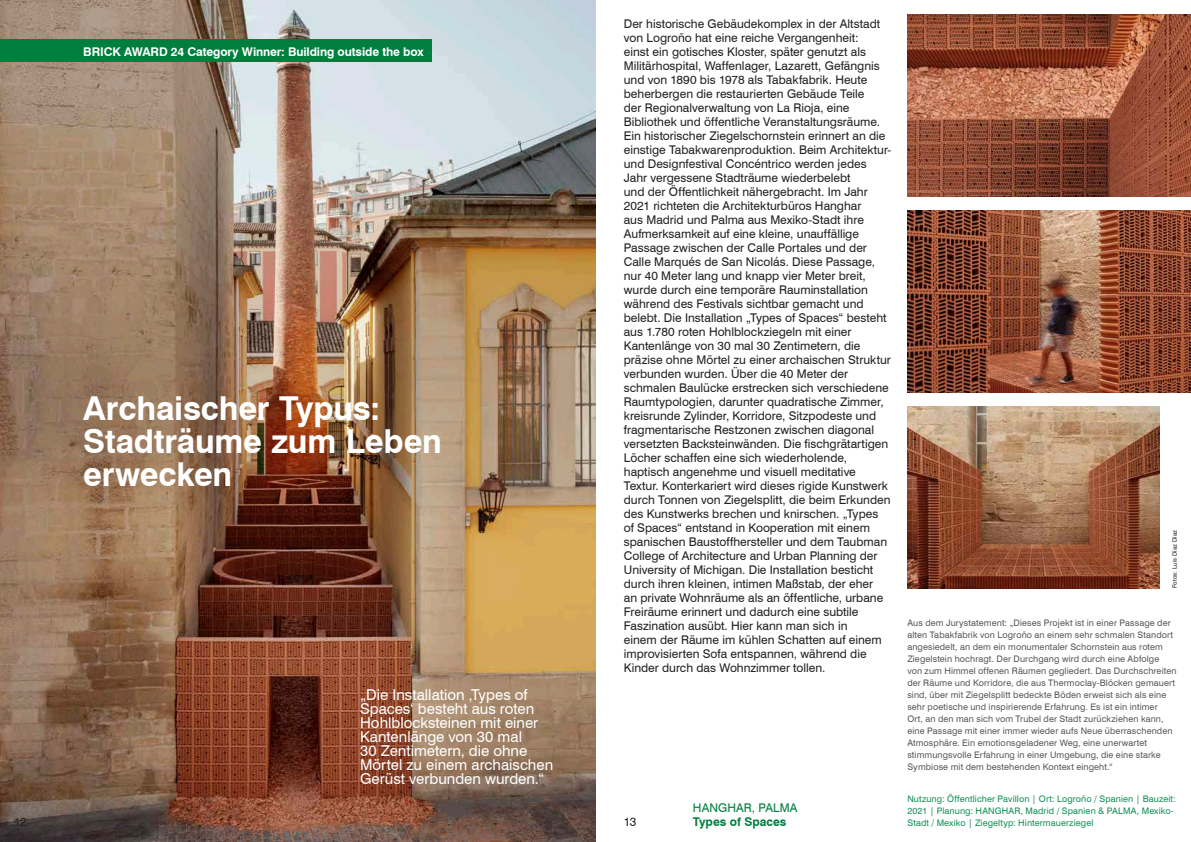
<style>
.page{position:relative;width:1191px;height:842px;background:#fff}
.page>*{position:absolute;margin:0;border:0;box-sizing:border-box;transform-origin:0 0}
.t1{font:700 33px/33px "Swiss 721 BT";letter-spacing:-.005em;color:#fff}
.t2{font:15px/14px "Swiss 721 BT";color:#fff}
.t3{font:12px/14px "Swiss 721 BT";color:#231f20}
.t4{font:700 12px "Swiss 721 BT";letter-spacing:-.01em;color:#fff}
.t5{font:12px "Swiss 721 BT";letter-spacing:.01em;color:#007e3d}
.t6{font:700 12px "Swiss 721 BT";color:#007e3d}
.t7{font:9px/12px "Swiss 721 BT";letter-spacing:.015em;color:#57585a}
.t8{font:9px/12px "Swiss 721 BT";letter-spacing:.015em;color:#139055}
.t9{font:6px "Swiss 721 BT";letter-spacing:.025em;color:#231f20}
</style>
<div class="page">
<img style="left:0;top:0;width:595px;height:842px">
<img style="left:907px;top:406px;width:252px;height:182px">
<img style="left:907px;top:210px;width:284px;height:182px">
<img style="left:907px;top:14px;width:284px;height:182px">
<div style="left:0;top:39px;width:432px;height:23px;background:#007e3d"></div>
<p class="t4" style="left:83px;top:45px;width:342px">BRICK AWARD 24 Category Winner: Building outside the box</p>
<h1 class="t1" style="left:83px;top:392px;width:360px">Archaischer Typus:<br>Stadträume zum Leben erwecken</h1>
<p class="t2" style="left:360px;top:688px;width:195px">„Die Installation ‚Types of<br>Spaces‘ besteht aus roten<br>Hohlblocksteinen mit einer<br>Kantenlänge von 30 mal<br>30 Zentimetern, die ohne<br>Mörtel zu einem archaischen<br>Gerüst verbunden wurden.“</p>
<p class="t3" style="left:624px;top:17px;width:269px">Der historische Gebäudekomplex in der Altstadt von Logroño hat eine reiche Vergangenheit:<br>einst ein gotisches Kloster, später genutzt als Militärhospital, Waffenlager, Lazarett, Gefängnis und von 1890 bis 1978 als Tabakfabrik. Heute beherbergen die restaurierten Gebäude Teile<br>der Regionalverwaltung von La Rioja, eine Bibliothek und öffentliche Veranstaltungsräume.<br>Ein historischer Ziegelschornstein erinnert an die einstige Tabakwarenproduktion. Beim Architektur&shy;und Designfestival Concéntrico werden jedes Jahr vergessene Stadträume wiederbelebt<br>und der Öffentlichkeit nähergebracht. Im Jahr 2021 richteten die Architekturbüros Hanghar<br>aus Madrid und Palma aus Mexiko-Stadt ihre Aufmerksamkeit auf eine kleine, unauffällige Passage zwischen der Calle Portales und der Calle Marqués de San Nicolás. Diese Passage, nur 40 Meter lang und knapp vier Meter breit, wurde durch eine temporäre Rauminstallation während des Festivals sichtbar gemacht und belebt. Die Installation „Types of Spaces“ besteht aus 1.780 roten Hohlblockziegeln mit einer Kantenlänge von 30 mal 30 Zentimetern, die präzise ohne Mörtel zu einer archaischen Struktur verbunden wurden. Über die 40 Meter der schmalen Baulücke erstrecken sich verschiedene Raumtypologien, darunter quadratische Zimmer, kreisrunde Zylinder, Korridore, Sitzpodeste und fragmentarische Restzonen zwischen diagonal versetzten Backsteinwänden. Die fischgrätartigen Löcher schaffen eine sich wiederholende, haptisch angenehme und visuell meditative Textur. Konterkariert wird dieses rigide Kunstwerk durch Tonnen von Ziegelsplitt, die beim Erkunden des Kunstwerks brechen und knirschen. „Types of Spaces“ entstand in Kooperation mit einem spanischen Baustoffhersteller und dem Taubman College of Architecture and Urban Planning der University of Michigan. Die Installation besticht durch ihren kleinen, intimen Maßstab, der eher<br>an private Wohnräume als an öffentliche, urbane Freiräume erinnert und dadurch eine subtile Faszination ausübt. Hier kann man sich in<br>einem der Räume im kühlen Schatten auf einem improvisierten Sofa entspannen, während die Kinder durch das Wohnzimmer tollen.</p>
<p class="t3" style="left:14px;top:815px;width:14px">12</p>
<p class="t3" style="left:624px;top:815px;width:14px">13</p>
<p class="t5" style="left:693px;top:801px;width:106px">HANGHAR, PALMA</p>
<p class="t6" style="left:693px;top:815px;width:95px">Types of Spaces</p>
<p class="t9" style="left:1171px;top:588px;width:60px;rotate:-90deg">Fotos: Luis Díaz Díaz</p>
<p class="t7" style="left:907px;top:617px;width:271px">Aus dem Jurystatement: „Dieses Projekt ist in einer Passage der alten Tabakfabrik von Logroño an einem sehr schmalen Standort angesiedelt, an dem ein monumentaler Schornstein aus rotem Ziegelstein hochragt. Der Durchgang wird durch eine Abfolge<br>von zum Himmel offenen Räumen gegliedert. Das Durchschreiten der Räume und Korridore, die aus Thermoclay-Blöcken gemauert sind, über mit Ziegelsplitt bedeckte Böden erweist sich als eine sehr poetische und inspirierende Erfahrung. Es ist ein intimer<br>Ort, an den man sich vom Trubel der Stadt zurückziehen kann, eine Passage mit einer immer wieder aufs Neue überraschenden Atmosphäre. Ein emotionsgeladener Weg, eine unerwartet stimmungsvolle Erfahrung in einer Umgebung, die eine starke Symbiose mit dem bestehenden Kontext eingeht.“</p>
<p class="t8" style="left:907px;top:793px;width:270px">Nutzung: Öffentlicher Pavillon | Ort: Logroño / Spanien | Bauzeit:<br>2021 | Planung: HANGHAR, Madrid / Spanien &amp; PALMA, Mexiko-<br>Stadt / Mexiko | Ziegeltyp: Hintermauerziegel</p>
</div>
